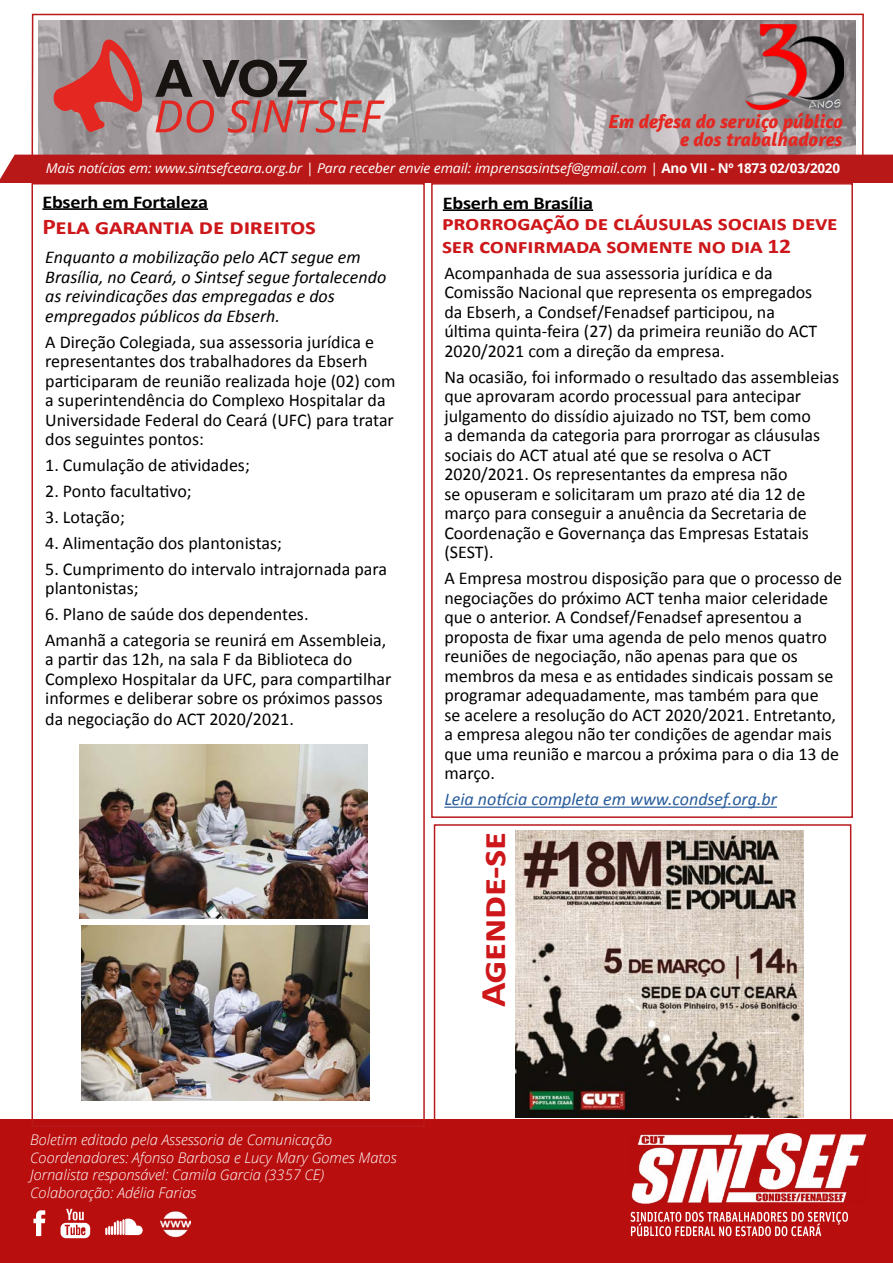
<style>
.page{position:relative;width:893px;height:1263px;background:#fff}
.page>*{position:absolute;margin:0;border:0;box-sizing:border-box;transform-origin:0 0}
.t1{font:700 36.3px "Calibri";letter-spacing:-.01em;color:#cd171a;scale:1.12 1}
.t2{font:700 22.5px "Calibri";letter-spacing:-.01em;color:#cd171a;scale:1.12 1}
.t3{font:700 21px/22.5px "Calibri";letter-spacing:-.01em;color:#cd171a;scale:1.12 1}
.t4{font:italic 700 19.5px/18px "Amaranth";color:#e52722;text-align:right}
.t5{font:18px/19.5px "Calibri";color:#000}
.t6{font:italic 18px/19.5px "Calibri";color:#000}
.t7{font:italic 18px "Calibri";color:#275b9b}
.t8{font:700 18px "Calibri";letter-spacing:-.015em;color:#000;scale:1.12 1}
.t9{font:italic 300 14.55px/17.5px "Open Sans";color:#fff}
.t10{font:italic 13.5px "Open Sans";letter-spacing:-.01em;color:#fff;scale:1.05 1}
.s1{font-weight:700;font-style:normal}
</style>
<div class="page">
<div style="left:434px;top:824px;width:417px;height:303px;border:2px solid #b8191b"></div>
<div style="left:431px;top:183px;width:422px;height:635px;border:2px solid #b8191b"></div>
<div style="left:32px;top:14px;width:832px;height:151px;border:2px solid #b91818"></div>
<img style="left:39px;top:21px;width:816px;height:133px">
<div style="left:0;top:154px;width:893px;height:30px;background:#b91818"></div>
<svg style="left:155px;top:60px;width:230px;height:73px;background:#997e7e"></svg>
<svg style="left:53px;top:37px;width:91px;height:96px;background:#b76a69"></svg>
<div style="left:0;top:1120px;width:893px;height:143px;background:#b90e0e"></div>
<svg style="left:33px;top:1210px;width:12px;height:26px"></svg>
<svg style="left:61px;top:1209px;width:29px;height:29px"></svg>
<svg style="left:105px;top:1218px;width:38px;height:17px"></svg>
<svg style="left:630px;top:1212px;width:218px;height:24px"></svg>
<img style="left:745px;top:25px;width:98px;height:84px">
<img style="left:631px;top:1133px;width:236px;height:70px">
<img style="left:161px;top:1211px;width:29px;height:27px">
<hr style="left:444px;top:806px;width:333px;height:2px;background:#275b9b">
<div style="left:32px;top:183px;width:393px;height:944px;border:2px solid #b8191b"></div>
<img style="left:515px;top:831px;width:288px;height:287px">
<hr style="left:443px;top:209px;width:150px;height:2px;background:#000">
<hr style="left:42px;top:208px;width:166px;height:2px;background:#000">
<img style="left:80px;top:744px;width:288px;height:175px">
<img style="left:81px;top:925px;width:288px;height:176px">
<p class="t4" style="left:609px;top:112px;width:235px">Em defesa do serviço público e dos trabalhadores</p>
<p class="t10" style="left:46px;top:159px;width:758px">Mais notícias em: www.sintsefceara.org.br | Para receber envie email: imprensasintsef@gmail.com | <span class="s1">Ano VII - Nº 1873 02/03/2020</span></p>
<p class="t8" style="left:42px;top:190px;width:149px">Ebserh em Fortaleza</p>
<p class="t8" style="left:443px;top:191px;width:136px">Ebserh em Brasília</p>
<p class="t2" style="left:42px;top:212px;width:246px">Pela garantia de direitos</p>
<p class="t6" style="left:45px;top:247px;width:342px">Enquanto a mobilização pelo ACT segue em Brasília, no Ceará, o Sintsef segue fortalecendo as reivindicações das empregadas e dos empregados públicos da Ebserh.</p>
<p class="t5" style="left:45px;top:332px;width:352px">A Direção Colegiada, sua assessoria jurídica e representantes dos trabalhadores da Ebserh participaram de reunião realizada hoje (02) com a superintendência do Complexo Hospitalar da Universidade Federal do Ceará (UFC) para tratar dos seguintes pontos:</p>
<p class="t5" style="left:45px;top:455px;width:206px">1. Cumulação de atividades;</p>
<p class="t5" style="left:45px;top:481px;width:148px">2. Ponto facultativo;</p>
<p class="t5" style="left:45px;top:507px;width:81px">3. Lotação;</p>
<p class="t5" style="left:45px;top:533px;width:238px">4. Alimentação dos plantonistas;</p>
<p class="t5" style="left:45px;top:559px;width:343px">5. Cumprimento do intervalo intrajornada para plantonistas;</p>
<p class="t5" style="left:45px;top:601px;width:343px;line-height:26px">6. Plano de saúde dos dependentes.<br>Amanhã a categoria se reunirá em Assembleia,</p>
<p class="t5" style="left:45px;top:649px;width:348px;line-height:20px">a partir das 12h, na sala F da Biblioteca do Complexo Hospitalar da UFC, para compartilhar informes e deliberar sobre os próximos passos da negociação do ACT 2020/2021.</p>
<p class="t3" style="left:442px;top:212px;width:355px">prorrogação de cláusulas sociais deve ser confirmada somente no dia 12</p>
<p class="t5" style="left:444px;top:263px;width:374px">Acompanhada de sua assessoria jurídica e da Comissão Nacional que representa os empregados da Ebserh, a Condsef/Fenadsef participou, na última quinta-feira (27) da primeira reunião do ACT 2020/2021 com a direção da empresa.</p>
<p class="t5" style="left:444px;top:367px;width:396px">Na ocasião, foi informado o resultado das assembleias que aprovaram acordo processual para antecipar julgamento do dissídio ajuizado no TST, bem como<br>a demanda da categoria para prorrogar as cláusulas sociais do ACT atual até que se resolva o ACT 2020/2021. Os representantes da empresa não<br>se opuseram e solicitaram um prazo até dia 12 de março para conseguir a anuência da Secretaria de Coordenação e Governança das Empresas Estatais (SEST).</p>
<p class="t5" style="left:444px;top:568px;width:399px">A Empresa mostrou disposição para que o processo de negociações do próximo ACT tenha maior celeridade que o anterior. A Condsef/Fenadsef apresentou a proposta de fixar uma agenda de pelo menos quatro reuniões de negociação, não apenas para que os membros da mesa e as entidades sindicais possam se programar adequadamente, mas também para que<br>se acelere a resolução do ACT 2020/2021. Entretanto, a empresa alegou não ter condições de agendar mais que uma reunião e marcou a próxima para o dia 13 de março.</p>
<p class="t7" style="left:444px;top:787px;width:334px">Leia notícia completa em www.condsef.org.br</p>
<h1 class="t1" style="left:470px;top:1007px;width:158px;rotate:-90deg">Agende-se</h1>
<p class="t9" style="left:30px;top:1130px;width:368px">Boletim editado pela Assessoria de Comunicação Coordenadores: Afonso Barbosa e Lucy Mary Gomes Matos Jornalista responsável: Camila Garcia (3357 CE)<br>Colaboração: Adélia Farias</p>
</div>
